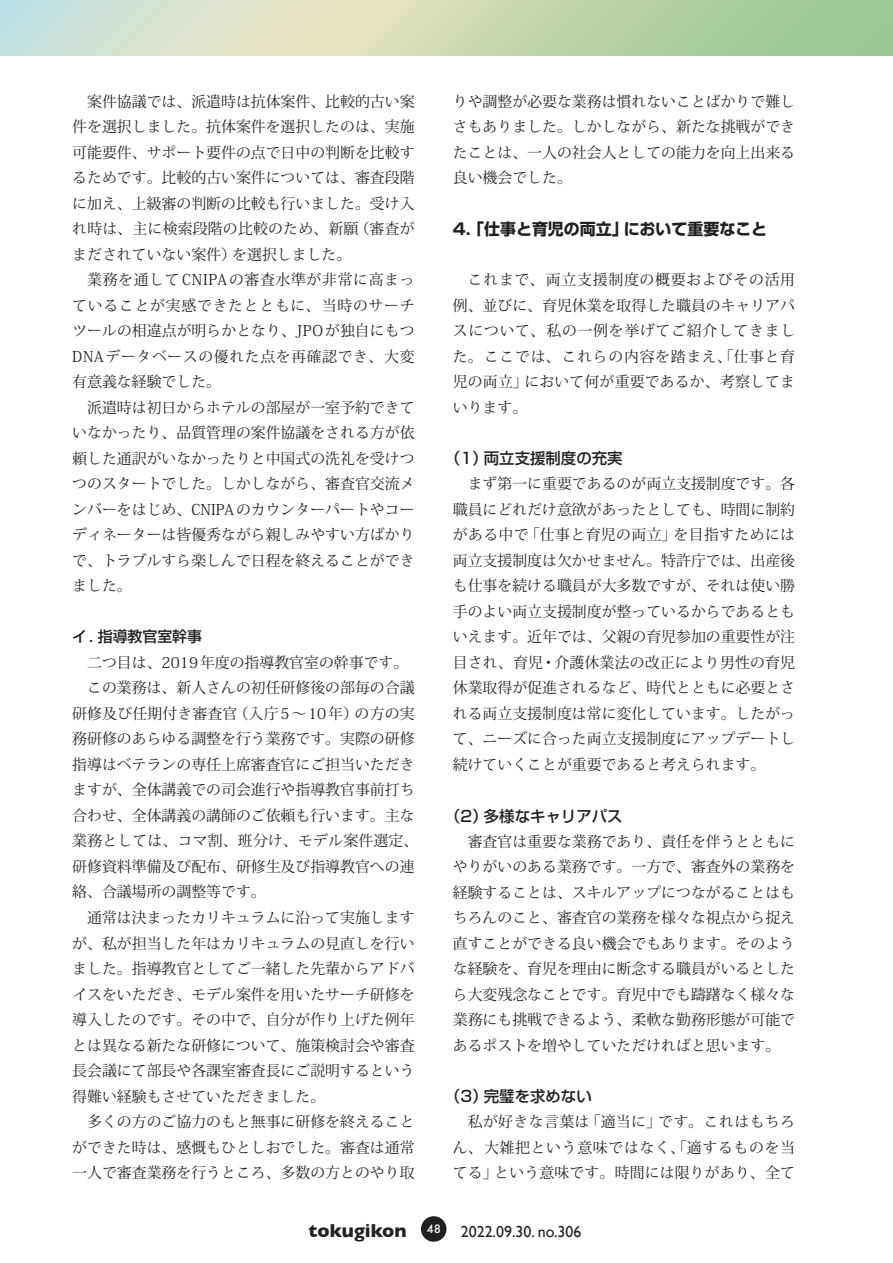
<style>
.page{position:relative;width:893px;height:1263px;background:#fff}
.page>*{position:absolute;margin:0;border:0;box-sizing:border-box;transform-origin:0 0}
.t1{font:15.9px "Gill Sans";color:#231f20}
.t2{font:700 15.9px "Shin Go Pro";color:#231f20}
.t3{font:500 15.45px "Shin Go Pro";color:#231f20}
.t4{font:14.85px/25.5px "Koz Min Pro";color:#231f20;text-align:justify}
.t5{font:500 14.85px "Shin Go Pro";color:#231f20}
.s1{font-weight:700;font-size:19.2px}
</style>
<div class="page">
<div style="left:421px;top:1216px;width:25px;height:26px;background:#231f20;border-radius:50%"></div>
<svg style="left:0;top:0;width:892px;height:55px;background:#c5d9b7"></svg>
<p class="t4" style="left:72px;top:88px;width:344px;text-align:left">　案件協議では、派遣時は抗体案件、比較的古い案件を選択しました。抗体案件を選択したのは、実施可能要件、サポート要件の点で日中の判断を比較するためです。比較的古い案件については、審査段階に加え、上級審の判断の比較も行いました。受け入れ時は、主に検索段階の比較のため、新願（審査がまだされていない案件）を選択しました。<br>　業務を通して CNIPAの審査水準が非常に高まっていることが実感できたとともに、当時のサーチツールの相違点が明らかとなり、JPOが独自にもつ<br>DNAデータベースの優れた点を再確認でき、大変有意義な経験でした。<br>　派遣時は初日からホテルの部屋が一室予約できていなかったり、品質管理の案件協議をされる方が依頼した通訳がいなかったりと中国式の洗礼を受けつつのスタートでした。しかしながら、審査官交流メンバーをはじめ、CNIPAのカウンターパートやコーディネーターは皆優秀ながら親しみやすい方ばかりで、トラブルすら楽しんで日程を終えることができました。</p>
<p class="t5" style="left:72px;top:624px;width:131px">イ. 指導教官室幹事</p>
<p class="t4" style="left:72px;top:649px;width:348px;text-align:left">　二つ目は、2019年度の指導教官室の幹事です。　この業務は、新人さんの初任研修後の部毎の合議研修及び任期付き審査官（入庁5〜10年）の方の実務研修のあらゆる調整を行う業務です。実際の研修指導はベテランの専任上席審査官にご担当いただきますが、全体講義での司会進行や指導教官事前打ち合わせ、全体講義の講師のご依頼も行います。主な業務としては、コマ割、班分け、モデル案件選定、研修資料準備及び配布、研修生及び指導教官への連絡、合議場所の調整等です。<br>　通常は決まったカリキュラムに沿って実施しますが、私が担当した年はカリキュラムの見直しを行いました。指導教官としてご一緒した先輩からアドバイスをいただき、モデル案件を用いたサーチ研修を導入したのです。その中で、自分が作り上げた例年とは異なる新たな研修について、施策検討会や審査長会議にて部長や各課室審査長にご説明するという得難い経験もさせていただきました。<br>　多くの方のご協力のもと無事に研修を終えることができた時は、感慨もひとしおでした。審査は通常一人で審査業務を行うところ、多数の方とのやり取</p>
<p class="t4" style="left:453px;top:88px;width:344px">りや調整が必要な業務は慣れないことばかりで難しさもありました。しかしながら、新たな挑戦ができたことは、一人の社会人としての能力を向上出来る良い機会でした。</p>
<p class="t2" style="left:453px;top:216px;width:316px">4. 「仕事と育児の両立」において重要なこと</p>
<p class="t4" style="left:453px;top:267px;width:344px">　これまで、両立支援制度の概要およびその活用例、並びに、育児休業を取得した職員のキャリアパスについて、私の一例を挙げてご紹介してきました。ここでは、これらの内容を踏まえ、「仕事と育児の両立」において何が重要であるか、考察してまいります。</p>
<p class="t3" style="left:445px;top:446px;width:179px">（1）両立支援制度の充実</p>
<p class="t4" style="left:453px;top:471px;width:344px">　まず第一に重要であるのが両立支援制度です。各職員にどれだけ意欲があったとしても、時間に制約がある中で「仕事と育児の両立」を目指すためには両立支援制度は欠かせません。特許庁では、出産後も仕事を続ける職員が大多数ですが、それは使い勝手のよい両立支援制度が整っているからであるともいえます。近年では、父親の育児参加の重要性が注目され、育児・介護休業法の改正により男性の育児休業取得が促進されるなど、時代とともに必要とされる両立支援制度は常に変化しています。したがって、ニーズに合った両立支援制度にアップデートし続けていくことが重要であると考えられます。</p>
<p class="t3" style="left:445px;top:803px;width:179px">（2）多様なキャリアパス</p>
<p class="t4" style="left:453px;top:828px;width:344px">　審査官は重要な業務であり、責任を伴うとともにやりがいのある業務です。一方で、審査外の業務を経験することは、スキルアップにつながることはもちろんのこと、審査官の業務を様々な視点から捉え直すことができる良い機会でもあります。そのような経験を、育児を理由に断念する職員がいるとしたら大変残念なことです。育児中でも躊躇なく様々な業務にも挑戦できるよう、柔軟な勤務形態が可能であるポストを増やしていただければと思います。</p>
<p class="t3" style="left:445px;top:1084px;width:148px">（3）完璧を求めない</p>
<p class="t4" style="left:453px;top:1108px;width:344px">　私が好きな言葉は「適当に」です。これはもちろん、大雑把という意味ではなく、「適するものを当てる」という意味です。時間には限りがあり、全て</p>
<p class="t1" style="left:309px;top:1222px;width:274px"><span class="s1">tokugikon</span> <sup>48</sup> 2022.09.30. no.306</p>
</div>
